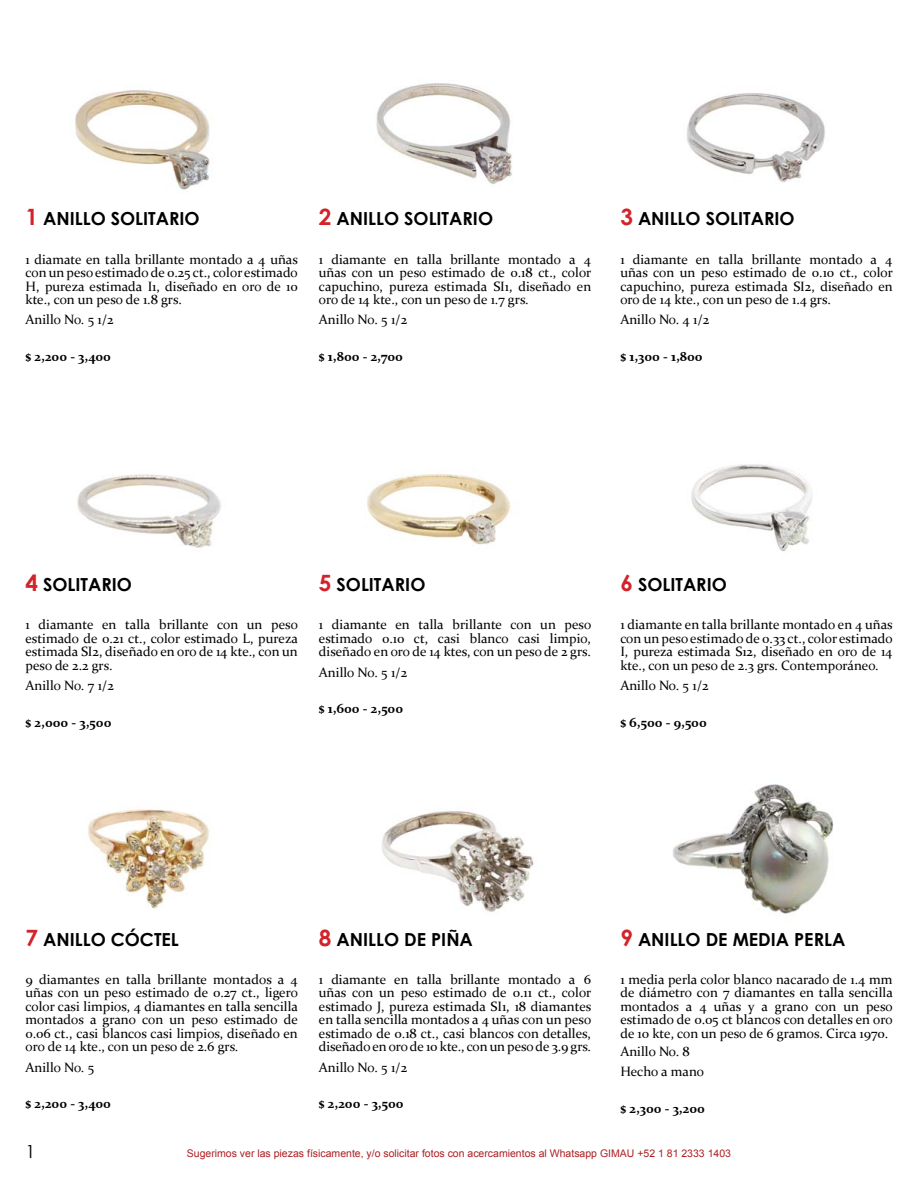
<style>
.page{position:relative;width:918px;height:1188px;background:#fff}
.page>*{position:absolute;margin:0;border:0;box-sizing:border-box;transform-origin:0 0}
.t1{font:700 18px "Century Gothic";color:#000}
.t2{font:18px "Century Gothic";color:#000}
.t3{font:13.5px/13.5px "Constantia";color:#000;text-align:justify}
.t4{font:700 13.5px "Constantia";color:#000}
.t5{font:10.5px "Arial";color:#ad1f23}
.s1{font-size:22.5px;color:#d2232a}
</style>
<div class="page">
<img style="left:75px;top:89px;width:135px;height:101px">
<img style="left:376px;top:83px;width:137px;height:101px">
<img style="left:687px;top:93px;width:138px;height:89px">
<img style="left:77px;top:474px;width:144px;height:74px">
<img style="left:367px;top:474px;width:144px;height:71px">
<img style="left:691px;top:464px;width:121px;height:88px">
<img style="left:88px;top:809px;width:122px;height:100px">
<img style="left:382px;top:811px;width:152px;height:101px">
<img style="left:673px;top:784px;width:161px;height:130px">
<h1 class="t1" style="left:26px;top:205px;width:176px"><span class="s1">1</span> ANILLO SOLITARIO</h1>
<p class="t3" style="left:26px;top:252px;width:274px">1 diamate en talla brillante montado a 4 uñas con un peso estimado de 0.25 ct., color estimado H, pureza estimada I1, diseñado en oro de 10 kte., con un peso de 1.8 grs.</p>
<p class="t3" style="left:26px;top:313px;width:90px">Anillo No. 5 1/2</p>
<p class="t4" style="left:26px;top:347px;width:87px">$ 2,200 - 3,400</p>
<h1 class="t1" style="left:319px;top:205px;width:176px"><span class="s1">2</span> ANILLO SOLITARIO</h1>
<p class="t3" style="left:319px;top:252px;width:274px">1 diamante en talla brillante montado a 4 uñas con un peso estimado de 0.18 ct., color capuchino, pureza estimada SI1, diseñado en oro de 14 kte., con un peso de 1.7 grs.</p>
<p class="t3" style="left:319px;top:313px;width:90px">Anillo No. 5 1/2</p>
<p class="t4" style="left:319px;top:347px;width:86px">$ 1,800 - 2,700</p>
<h1 class="t1" style="left:620px;top:205px;width:176px"><span class="s1">3</span> ANILLO SOLITARIO</h1>
<p class="t3" style="left:620px;top:252px;width:274px">1 diamante en talla brillante montado a 4 uñas con un peso estimado de 0.10 ct., color capuchino, pureza estimada SI2, diseñado en oro de 14 kte., con un peso de 1.4 grs.</p>
<p class="t3" style="left:620px;top:313px;width:91px">Anillo No. 4 1/2</p>
<p class="t4" style="left:620px;top:347px;width:84px">$ 1,300 - 1,800</p>
<h1 class="t1" style="left:26px;top:571px;width:108px"><span class="s1">4</span> SOLITARIO</h1>
<p class="t3" style="left:26px;top:617px;width:274px">1 diamante en talla brillante con un peso estimado de 0.21 ct., color estimado L, pureza estimada SI2, diseñado en oro de 14 kte., con un peso de 2.2 grs.</p>
<p class="t3" style="left:26px;top:678px;width:90px">Anillo No. 7 1/2</p>
<p class="t4" style="left:26px;top:713px;width:87px">$ 2,000 - 3,500</p>
<h1 class="t1" style="left:319px;top:571px;width:108px"><span class="s1">5</span> SOLITARIO</h1>
<p class="t3" style="left:319px;top:617px;width:274px">1 diamante en talla brillante con un peso estimado 0.10 ct, casi blanco casi limpio, diseñado en oro de 14 ktes, con un peso de 2 grs.</p>
<p class="t3" style="left:319px;top:665px;width:90px">Anillo No. 5 1/2</p>
<p class="t4" style="left:319px;top:699px;width:86px">$ 1,600 - 2,500</p>
<h1 class="t1" style="left:620px;top:571px;width:108px"><span class="s1">6</span> SOLITARIO</h1>
<p class="t3" style="left:620px;top:617px;width:274px">1 diamante en talla brillante montado en 4 uñas con un peso estimado de 0.33 ct., color estimado I, pureza estimada S12, diseñado en oro de 14 kte., con un peso de 2.3 grs. Contemporáneo.</p>
<p class="t3" style="left:620px;top:678px;width:90px">Anillo No. 5 1/2</p>
<p class="t4" style="left:620px;top:713px;width:88px">$ 6,500 - 9,500</p>
<h1 class="t1" style="left:26px;top:925px;width:155px"><span class="s1">7</span> ANILLO CÓCTEL</h1>
<p class="t3" style="left:26px;top:972px;width:274px">9 diamantes en talla brillante montados a 4 uñas con un peso estimado de 0.27 ct., ligero color casi limpios, 4 diamantes en talla sencilla montados a grano con un peso estimado de 0.06 ct., casi blancos casi limpios, diseñado en oro de 14 kte., con un peso de 2.6 grs.</p>
<p class="t3" style="left:26px;top:1060px;width:70px">Anillo No. 5</p>
<p class="t4" style="left:26px;top:1094px;width:87px">$ 2,200 - 3,400</p>
<h1 class="t1" style="left:319px;top:925px;width:155px"><span class="s1">8</span> ANILLO DE PIÑA</h1>
<p class="t3" style="left:319px;top:972px;width:274px">1 diamante en talla brillante montado a 6 uñas con un peso estimado de 0.11 ct., color estimado J, pureza estimada SI1, 18 diamantes en talla sencilla montados a 4 uñas con un peso estimado de 0.18 ct., casi blancos con detalles, diseñado en oro de 10 kte., con un peso de 3.9 grs.</p>
<p class="t3" style="left:319px;top:1060px;width:90px">Anillo No. 5 1/2</p>
<p class="t4" style="left:319px;top:1094px;width:86px">$ 2,200 - 3,500</p>
<h1 class="t1" style="left:620px;top:925px;width:226px"><span class="s1">9</span> ANILLO DE MEDIA PERLA</h1>
<p class="t3" style="left:620px;top:972px;width:274px">1 media perla color blanco nacarado de 1.4 mm de diámetro con 7 diamantes en talla sencilla montados a 4 uñas y a grano con un peso estimado de 0.05 ct blancos con detalles en oro de 10 kte, con un peso de 6 gramos. Circa 1970.</p>
<p class="t3" style="left:620px;top:1040px;width:85px;line-height:20.4px">Anillo No. 8<br>Hecho a mano</p>
<p class="t4" style="left:620px;top:1099px;width:86px">$ 2,300 - 3,200</p>
<h1 class="t2" style="left:26px;top:1139px;width:11px">1</h1>
<p class="t5" style="left:187px;top:1147px;width:546px">Sugerimos ver las piezas físicamente, y/o solicitar fotos con acercamientos al Whatsapp GIMAU +52 1 81 2333 1403</p>
</div>
